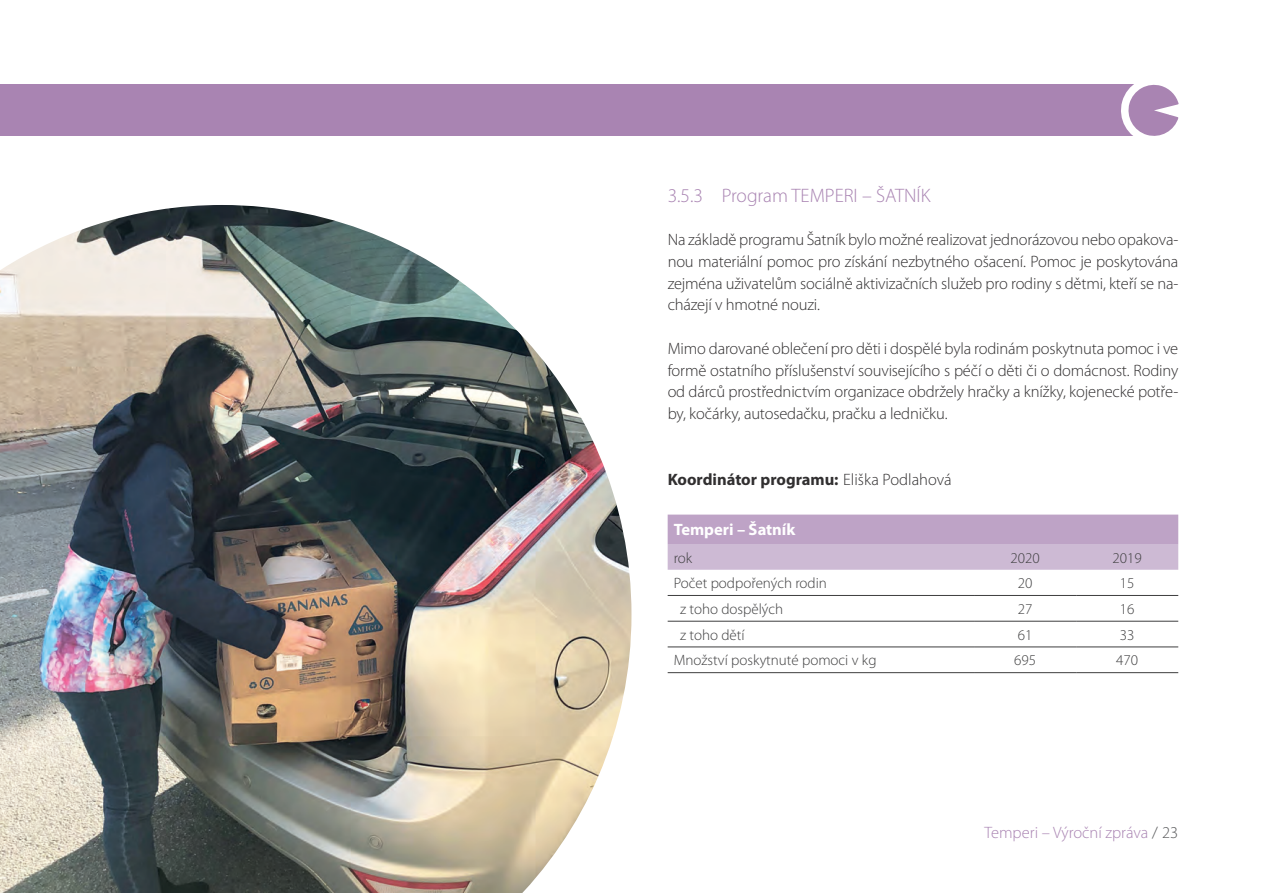
<style>
.page{position:relative;width:1263px;height:893px;background:#fff}
.page>*{position:absolute;margin:0;border:0;box-sizing:border-box;transform-origin:0 0}
.t1{font:300 19.5px "Myriad Pro";color:#a984b2}
.t2{font:300 16.5px/21.8px "Myriad Pro";letter-spacing:-.01em;color:#312f30;text-align:justify}
.t3{font:700 16.5px "Myriad Pro";color:#312f30}
.t4{font:300 16.5px "Myriad Pro";color:#a984b2}
.t5{font:700 16.5px "Myriad Pro";color:#fff}
.t6{font:300 15px "Myriad Pro";color:#3e3e3f}
.s1{font-weight:300}
.s2{color:#57585a}
</style>
<div class="page">
<img style="left:0;top:205px;width:631px;height:687px">
<div style="left:0;top:85px;width:1154px;height:51px;background:#a984b2"></div>
<svg style="left:1111px;top:84px;width:68px;height:52px"></svg>
<svg style="left:667px;top:514px;width:510px;height:55px;background:#c5aecd"></svg>
<hr style="left:667px;top:595px;width:306px;height:1px;background:#3e3e3f">
<hr style="left:973px;top:595px;width:102px;height:1px;background:#3e3e3f">
<hr style="left:1075px;top:595px;width:102px;height:1px;background:#3e3e3f">
<hr style="left:667px;top:620px;width:306px;height:1px;background:#3e3e3f">
<hr style="left:973px;top:620px;width:102px;height:1px;background:#3e3e3f">
<hr style="left:1075px;top:620px;width:102px;height:1px;background:#3e3e3f">
<hr style="left:667px;top:646px;width:306px;height:1px;background:#3e3e3f">
<hr style="left:973px;top:646px;width:102px;height:1px;background:#3e3e3f">
<hr style="left:1075px;top:646px;width:102px;height:1px;background:#3e3e3f">
<hr style="left:667px;top:672px;width:306px;height:1px;background:#3e3e3f">
<hr style="left:973px;top:672px;width:102px;height:1px;background:#3e3e3f">
<hr style="left:1075px;top:672px;width:102px;height:1px;background:#3e3e3f">
<p class="t1" style="left:667px;top:184px;width:264px">3.5.3 Program TEMPERI – ŠATNÍK</p>
<p class="t2" style="left:667px;top:229px;width:512px">Na základě programu Šatník bylo možné realizovat jednorázovou nebo opakova&shy;nou materiální pomoc pro získání nezbytného ošacení. Pomoc je poskytována zejména uživatelům sociálně aktivizačních služeb pro rodiny s dětmi, kteří se na&shy;cházejí v hmotné nouzi.</p>
<p class="t2" style="left:667px;top:337px;width:512px">Mimo darované oblečení pro děti i dospělé byla rodinám poskytnuta pomoc i ve formě ostatního příslušenství souvisejícího s péčí o děti či o domácnost. Rodiny od dárců prostřednictvím organizace obdržely hračky a knížky, kojenecké potře&shy;by, kočárky, autosedačku, pračku a ledničku.</p>
<p class="t3" style="left:667px;top:469px;width:285px">Koordinátor programu: <span class="s1">Eliška Podlahová</span></p>
<p class="t5" style="left:673px;top:520px;width:123px">Temperi – Šatník</p>
<p class="t6" style="left:673px;top:549px;width:20px">rok</p>
<p class="t6" style="left:1010px;top:549px;width:31px">2020</p>
<p class="t6" style="left:1112px;top:549px;width:31px">2019</p>
<p class="t6" style="left:673px;top:574px;width:155px">Počet podpořených rodin</p>
<p class="t6" style="left:1017px;top:574px;width:16px">20</p>
<p class="t6" style="left:1119px;top:574px;width:16px">15</p>
<p class="t6" style="left:680px;top:600px;width:104px">z toho dospělých</p>
<p class="t6" style="left:1017px;top:600px;width:16px">27</p>
<p class="t6" style="left:1119px;top:600px;width:16px">16</p>
<p class="t6" style="left:680px;top:626px;width:66px">z toho dětí</p>
<p class="t6" style="left:1017px;top:626px;width:16px">61</p>
<p class="t6" style="left:1119px;top:626px;width:16px">33</p>
<p class="t6" style="left:673px;top:652px;width:204px">Množství poskytnuté pomoci v kg</p>
<p class="t6" style="left:1013px;top:652px;width:23px">695</p>
<p class="t6" style="left:1115px;top:652px;width:23px">470</p>
<p class="t4" style="left:984px;top:823px;width:195px">Temperi – Výroční zpráva <span class="s2">/ 23</span></p>
</div>
